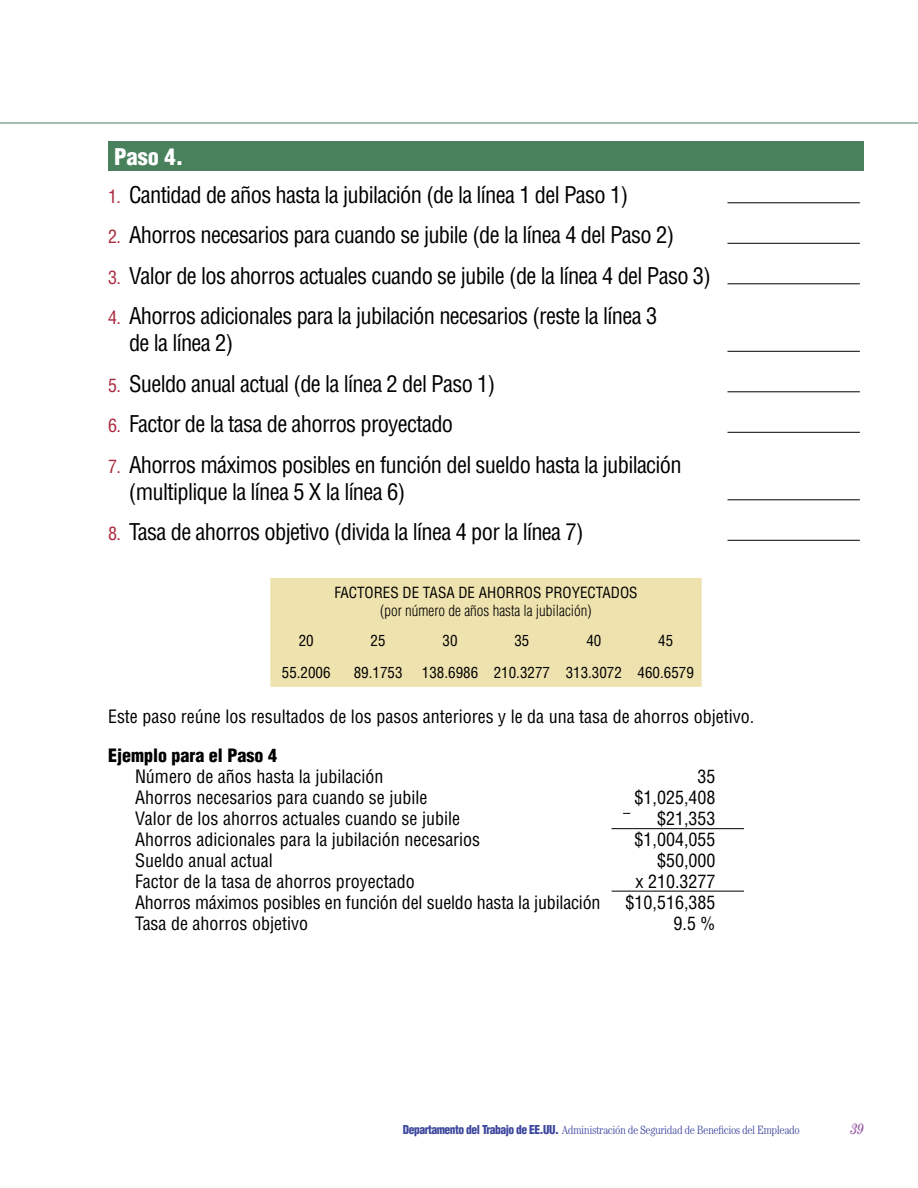
<style>
.page{position:relative;width:918px;height:1188px;background:#fff}
.page>*{position:absolute;margin:0;border:0;box-sizing:border-box;transform-origin:0 0}
.t1{font:condensed 22.5px/27px "Helvetica";letter-spacing:-.03em;color:#000}
.t2{font:900 condensed 22.5px "Helvetica";color:#fff}
.t3{font:condensed 18px "Helvetica";color:#000}
.t4{font:900 condensed 18px "Helvetica";color:#000}
.t5{font:condensed 15px "Helvetica";color:#000}
.t6{font:300 condensed 15px "Helvetica";color:#000}
.t7{font:italic condensed 15px "Century";color:#9657a3}
.t8{font:300 condensed 12px "Century";letter-spacing:-.04em;color:#3d469d}
.s1{font-size:18px;color:#aa273d}
.s2{font-family:"Helvetica";font-weight:900}
</style>
<div class="page">
<hr style="left:0;top:123px;width:918px;height:1px;background:#48815c">
<div style="left:108px;top:141px;width:756px;height:30px;background:#48815c"></div>
<hr style="left:728px;top:203px;width:132px;height:1px;background:#000">
<hr style="left:728px;top:243px;width:132px;height:1px;background:#000">
<hr style="left:728px;top:284px;width:132px;height:1px;background:#000">
<hr style="left:728px;top:351px;width:132px;height:1px;background:#000">
<hr style="left:728px;top:392px;width:132px;height:1px;background:#000">
<hr style="left:728px;top:432px;width:132px;height:1px;background:#000">
<hr style="left:728px;top:500px;width:132px;height:1px;background:#000">
<hr style="left:728px;top:540px;width:132px;height:1px;background:#000">
<div style="left:270px;top:578px;width:432px;height:109px;background:#eee2ae"></div>
<hr style="left:612px;top:828px;width:132px;height:1px;background:#000">
<hr style="left:612px;top:891px;width:132px;height:1px;background:#000">
<p class="t2" style="left:114px;top:143px;width:71px">Paso 4.</p>
<p class="t1" style="left:108px;top:181px;width:522px"><span class="s1">1.</span> Cantidad de años hasta la jubilación (de la línea 1 del Paso 1)</p>
<p class="t1" style="left:108px;top:222px;width:568px"><span class="s1">2.</span> Ahorros necesarios para cuando se jubile (de la línea 4 del Paso 2)</p>
<p class="t1" style="left:108px;top:262px;width:604px"><span class="s1">3.</span> Valor de los ahorros actuales cuando se jubile (de la línea 4 del Paso 3)</p>
<p class="t1" style="left:129px;top:303px;width:530px;text-indent:-21px"><span class="s1">4.</span> Ahorros adicionales para la jubilación necesarios (reste la línea 3 de la línea 2)</p>
<p class="t1" style="left:108px;top:370px;width:389px"><span class="s1">5.</span> Sueldo anual actual (de la línea 2 del Paso 1)</p>
<p class="t1" style="left:108px;top:411px;width:347px"><span class="s1">6.</span> Factor de la tasa de ahorros proyectado</p>
<p class="t1" style="left:129px;top:451px;width:554px;text-indent:-21px"><span class="s1">7.</span> Ahorros máximos posibles en función del sueldo hasta la jubilación (multiplique la línea 5 X la línea 6)</p>
<p class="t1" style="left:108px;top:519px;width:477px"><span class="s1">8.</span> Tasa de ahorros objetivo (divida la línea 4 por la línea 7)</p>
<p class="t5" style="left:334px;top:583px;width:305px">FACTORES DE TASA DE AHORROS PROYECTADOS</p>
<p class="t6" style="left:380px;top:601px;width:213px">(por número de años hasta la jubilación)</p>
<p class="t5" style="left:299px;top:632px;width:16px">20</p>
<p class="t5" style="left:371px;top:632px;width:17px">25</p>
<p class="t5" style="left:443px;top:632px;width:16px">30</p>
<p class="t5" style="left:514px;top:632px;width:16px">35</p>
<p class="t5" style="left:586px;top:632px;width:16px">40</p>
<p class="t5" style="left:658px;top:632px;width:16px">45</p>
<p class="t5" style="left:282px;top:663px;width:50px">55.2006</p>
<p class="t5" style="left:354px;top:663px;width:50px">89.1753</p>
<p class="t5" style="left:422px;top:663px;width:273px">138.6986 210.3277 313.3072 460.6579</p>
<p class="t3" style="left:108px;top:705px;width:648px">Este paso reúne los resultados de los pasos anteriores y le da una tasa de ahorros objetivo.</p>
<p class="t4" style="left:108px;top:744px;width:171px">Ejemplo para el Paso 4</p>
<p class="t3" style="left:135px;top:765px;width:250px">Número de años hasta la jubilación</p>
<p class="t3" style="left:698px;top:765px;width:19px">35</p>
<p class="t3" style="left:135px;top:786px;width:294px">Ahorros necesarios para cuando se jubile</p>
<p class="t3" style="left:634px;top:786px;width:82px">$1,025,408</p>
<p class="t3" style="left:135px;top:807px;width:327px">Valor de los ahorros actuales cuando se jubile</p>
<p class="t3" style="left:657px;top:807px;width:60px">$21,353</p>
<p class="t3" style="left:135px;top:828px;width:347px">Ahorros adicionales para la jubilación necesarios</p>
<p class="t3" style="left:634px;top:828px;width:82px">$1,004,055</p>
<p class="t3" style="left:135px;top:849px;width:139px">Sueldo anual actual</p>
<p class="t3" style="left:657px;top:849px;width:60px">$50,000</p>
<p class="t3" style="left:135px;top:870px;width:281px">Factor de la tasa de ahorros proyectado</p>
<p class="t3" style="left:636px;top:870px;width:81px">x 210.3277</p>
<p class="t3" style="left:135px;top:891px;width:467px">Ahorros máximos posibles en función del sueldo hasta la jubilación</p>
<p class="t3" style="left:626px;top:891px;width:91px">$10,516,385</p>
<p class="t3" style="left:135px;top:912px;width:175px">Tasa de ahorros objetivo</p>
<p class="t3" style="left:674px;top:912px;width:43px">9.5 %</p>
<p class="t8" style="left:403px;top:1123px;width:398px"><span class="s2">Departamento del Trabajo de EE.UU.</span> Administración de Seguridad de Beneficios del Empleado</p>
<p class="t7" style="left:851px;top:1120px;width:15px">39</p>
</div>
